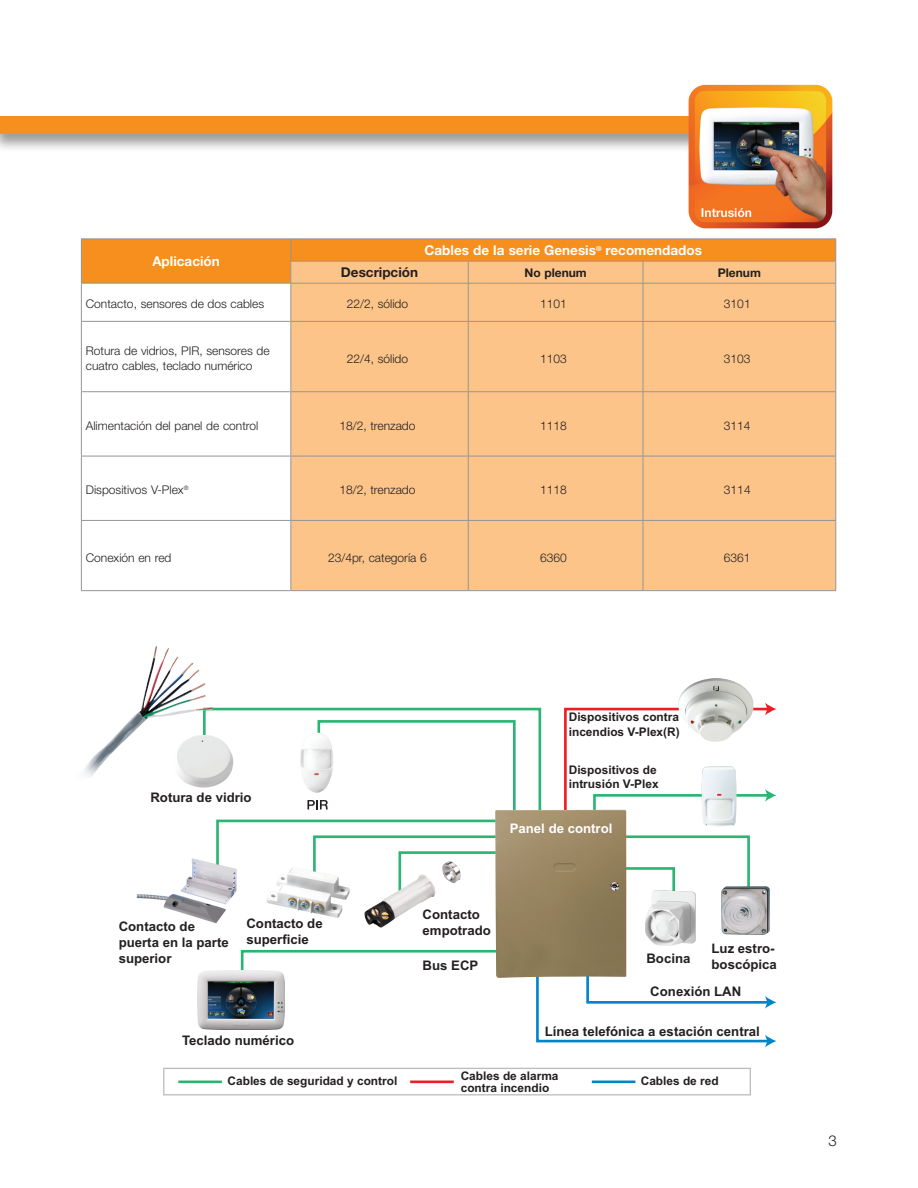
<style>
.page{position:relative;width:918px;height:1188px;background:#fff}
.page>*{position:absolute;margin:0;border:0;box-sizing:border-box;transform-origin:0 0}
.t1{font:300 15px "Helvetica Neue";color:#231f20}
.t2{font:700 13.5px "Helvetica Neue";color:#fff}
.t3{font:700 13.5px "Helvetica Neue";color:#231f20}
.t4{font:700 13.2px/15.9px "Arial";color:#231f20}
.t5{font:700 13.2px "Arial";color:#fff}
.t6{font:300 12px/14.4px "Helvetica Neue";color:#231f20}
.t7{font:700 12px "Helvetica Neue";color:#231f20}
.t8{font:700 11.85px/14.2px "Arial";color:#231f20}
</style>
<div class="page">
<div style="left:0;top:115px;width:718px;height:38px;background:#231f20;opacity:.45"></div>
<div style="left:0;top:116px;width:709px;height:18px;background:#f68f1e"></div>
<img style="left:689px;top:85px;width:143px;height:143px">
<div style="left:291px;top:284px;width:544px;height:306px;background:#fcc488"></div>
<svg style="left:82px;top:320px;width:208px;height:136px"></svg>
<hr style="left:81px;top:238px;width:210px;height:1px;background:#939598">
<hr style="left:291px;top:238px;width:177px;height:1px;background:#939598">
<hr style="left:468px;top:238px;width:175px;height:1px;background:#939598">
<hr style="left:643px;top:238px;width:193px;height:1px;background:#939598">
<svg style="left:81px;top:239px;width:755px;height:44px;background:#f4a146"></svg>
<hr style="left:81px;top:283px;width:210px;height:1px;background:#939598">
<hr style="left:81px;top:284px;width:1px;height:37px;background:#939598">
<hr style="left:291px;top:283px;width:177px;height:1px;background:#939598">
<hr style="left:290px;top:284px;width:1px;height:37px;background:#939598">
<hr style="left:468px;top:283px;width:175px;height:1px;background:#939598">
<hr style="left:468px;top:284px;width:1px;height:37px;background:#939598">
<hr style="left:643px;top:283px;width:193px;height:1px;background:#939598">
<hr style="left:643px;top:284px;width:1px;height:37px;background:#939598">
<hr style="left:835px;top:284px;width:1px;height:37px;background:#939598">
<hr style="left:81px;top:321px;width:210px;height:1px;background:#939598">
<hr style="left:81px;top:322px;width:1px;height:69px;background:#939598">
<hr style="left:291px;top:321px;width:177px;height:1px;background:#939598">
<hr style="left:290px;top:322px;width:1px;height:69px;background:#939598">
<hr style="left:468px;top:321px;width:175px;height:1px;background:#939598">
<hr style="left:468px;top:322px;width:1px;height:69px;background:#939598">
<hr style="left:643px;top:321px;width:193px;height:1px;background:#939598">
<hr style="left:643px;top:322px;width:1px;height:69px;background:#939598">
<hr style="left:835px;top:322px;width:1px;height:69px;background:#939598">
<hr style="left:81px;top:391px;width:210px;height:1px;background:#939598">
<hr style="left:81px;top:392px;width:1px;height:64px;background:#939598">
<hr style="left:291px;top:391px;width:177px;height:1px;background:#939598">
<hr style="left:290px;top:392px;width:1px;height:64px;background:#939598">
<hr style="left:468px;top:391px;width:175px;height:1px;background:#939598">
<hr style="left:468px;top:392px;width:1px;height:64px;background:#939598">
<hr style="left:643px;top:391px;width:193px;height:1px;background:#939598">
<hr style="left:643px;top:392px;width:1px;height:64px;background:#939598">
<hr style="left:835px;top:392px;width:1px;height:64px;background:#939598">
<hr style="left:81px;top:456px;width:210px;height:1px;background:#939598">
<hr style="left:81px;top:456px;width:1px;height:64px;background:#939598">
<hr style="left:291px;top:456px;width:177px;height:1px;background:#939598">
<hr style="left:290px;top:456px;width:1px;height:64px;background:#939598">
<hr style="left:468px;top:456px;width:175px;height:1px;background:#939598">
<hr style="left:468px;top:456px;width:1px;height:64px;background:#939598">
<hr style="left:643px;top:456px;width:193px;height:1px;background:#939598">
<hr style="left:643px;top:456px;width:1px;height:64px;background:#939598">
<hr style="left:835px;top:456px;width:1px;height:64px;background:#939598">
<hr style="left:81px;top:520px;width:210px;height:1px;background:#939598">
<hr style="left:81px;top:521px;width:1px;height:69px;background:#939598">
<hr style="left:291px;top:520px;width:177px;height:1px;background:#939598">
<hr style="left:290px;top:521px;width:1px;height:69px;background:#939598">
<hr style="left:468px;top:520px;width:175px;height:1px;background:#939598">
<hr style="left:468px;top:521px;width:1px;height:69px;background:#939598">
<hr style="left:643px;top:520px;width:193px;height:1px;background:#939598">
<hr style="left:643px;top:521px;width:1px;height:69px;background:#939598">
<hr style="left:835px;top:521px;width:1px;height:69px;background:#939598">
<hr style="left:81px;top:590px;width:210px;height:1px;background:#939598">
<hr style="left:291px;top:590px;width:177px;height:1px;background:#939598">
<hr style="left:468px;top:590px;width:175px;height:1px;background:#939598">
<hr style="left:643px;top:590px;width:193px;height:1px;background:#939598">
<svg style="left:213px;top:707px;width:329px;height:103px"></svg>
<svg style="left:215px;top:819px;width:535px;height:185px"></svg>
<svg style="left:564px;top:703px;width:212px;height:154px"></svg>
<svg style="left:535px;top:951px;width:241px;height:96px"></svg>
<hr style="left:178px;top:1081px;width:44px;height:2px;background:#2bb572">
<hr style="left:410px;top:1081px;width:44px;height:2px;background:#ee1d23">
<hr style="left:592px;top:1081px;width:43px;height:2px;background:#0085cb">
<img style="left:702px;top:766px;width:35px;height:60px">
<svg style="left:307px;top:800px;width:21px;height:9px"></svg>
<div style="left:163px;top:1068px;width:588px;height:27px;border:1px solid #bcbdc0"></div>
<img style="left:183px;top:735px;width:50px;height:53px">
<img style="left:299px;top:733px;width:37px;height:60px">
<img style="left:678px;top:678px;width:76px;height:64px">
<img style="left:137px;top:858px;width:100px;height:47px">
<img style="left:266px;top:867px;width:84px;height:51px">
<img style="left:364px;top:861px;width:99px;height:67px">
<img style="left:721px;top:886px;width:49px;height:49px">
<img style="left:645px;top:890px;width:51px;height:56px">
<img style="left:495px;top:810px;width:132px;height:168px">
<img style="left:197px;top:971px;width:87px;height:59px">
<img style="left:84px;top:646px;width:129px;height:134px">
<p class="t2" style="left:152px;top:253px;width:69px">Aplicación</p>
<p class="t2" style="left:425px;top:242px;width:279px">Cables de la serie Genesis<sup>®</sup> recomendados</p>
<p class="t3" style="left:341px;top:264px;width:79px">Descripción</p>
<p class="t7" style="left:524px;top:265px;width:64px">No plenum</p>
<p class="t7" style="left:718px;top:265px;width:45px">Plenum</p>
<p class="t6" style="left:86px;top:297px;width:180px">Contacto, sensores de dos cables</p>
<p class="t6" style="left:347px;top:297px;width:63px">22/2, sólido</p>
<p class="t6" style="left:540px;top:297px;width:28px">1101</p>
<p class="t6" style="left:724px;top:297px;width:28px">3101</p>
<p class="t6" style="left:86px;top:344px;width:185px">Rotura de vidrios, PIR, sensores de cuatro cables, teclado numérico</p>
<p class="t6" style="left:347px;top:351px;width:63px">22/4, sólido</p>
<p class="t6" style="left:540px;top:351px;width:28px">1103</p>
<p class="t6" style="left:724px;top:351px;width:28px">3103</p>
<p class="t6" style="left:86px;top:418px;width:174px">Alimentación del panel de control</p>
<p class="t6" style="left:339px;top:418px;width:78px">18/2, trenzado</p>
<p class="t6" style="left:540px;top:418px;width:28px">1118</p>
<p class="t6" style="left:724px;top:418px;width:28px">3114</p>
<p class="t6" style="left:86px;top:483px;width:104px">Dispositivos V-Plex<sup>®</sup></p>
<p class="t6" style="left:339px;top:483px;width:78px">18/2, trenzado</p>
<p class="t6" style="left:540px;top:483px;width:28px">1118</p>
<p class="t6" style="left:724px;top:483px;width:28px">3114</p>
<p class="t6" style="left:86px;top:550px;width:87px">Conexión en red</p>
<p class="t6" style="left:328px;top:550px;width:100px">23/4pr, categoría 6</p>
<p class="t6" style="left:540px;top:550px;width:28px">6360</p>
<p class="t6" style="left:724px;top:550px;width:28px">6361</p>
<p class="t4" style="left:150px;top:790px;width:103px">Rotura de vidrio</p>
<p class="t8" style="left:569px;top:710px;width:112px">Dispositivos contra incendios V-Plex(R)</p>
<p class="t8" style="left:569px;top:763px;width:91px">Dispositivos de intrusión V-Plex</p>
<p class="t5" style="left:510px;top:820px;width:104px">Panel de control</p>
<p class="t4" style="left:119px;top:919px;width:112px">Contacto de puerta en la parte superior</p>
<p class="t4" style="left:246px;top:916px;width:78px">Contacto de superficie</p>
<p class="t4" style="left:423px;top:907px;width:70px">Contacto empotrado</p>
<p class="t4" style="left:423px;top:958px;width:57px">Bus ECP</p>
<p class="t4" style="left:182px;top:1033px;width:114px">Teclado numérico</p>
<p class="t4" style="left:712px;top:941px;width:67px">Luz estro&shy;boscópica</p>
<p class="t4" style="left:646px;top:950px;width:46px">Bocina</p>
<p class="t4" style="left:650px;top:984px;width:93px">Conexión LAN</p>
<p class="t4" style="left:545px;top:1023px;width:217px">Línea telefónica a estación central</p>
<p class="t8" style="left:228px;top:1074px;width:171px">Cables de seguridad y control</p>
<p class="t8" style="left:461px;top:1070px;width:99px;line-height:11.9px">Cables de alarma contra incendio</p>
<p class="t8" style="left:641px;top:1074px;width:79px">Cables de red</p>
<p class="t1" style="left:829px;top:1131px;width:10px">3</p>
</div>
